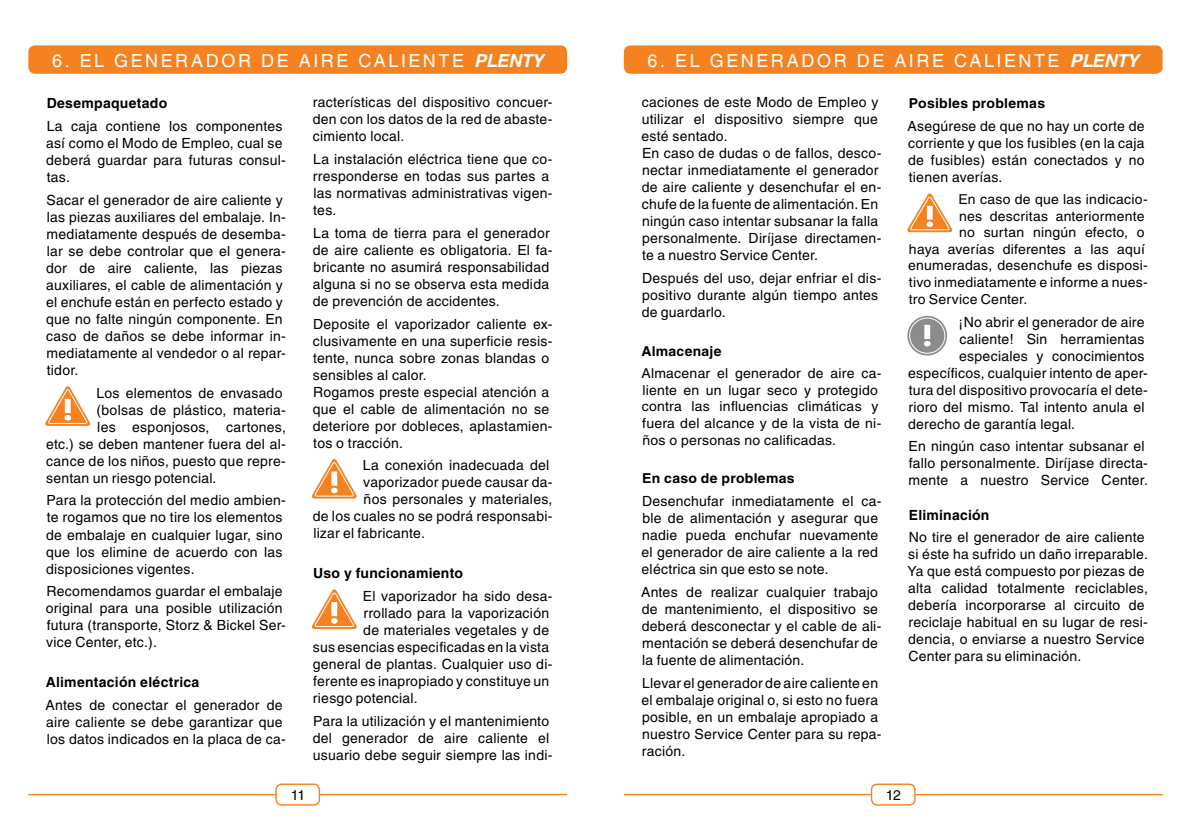
<style>
.page{position:relative;width:1191px;height:840px;background:#fff}
.page>*{position:absolute;margin:0;border:0;box-sizing:border-box;transform-origin:0 0}
.t1{font:18px "Helvetica";letter-spacing:.145em;color:#fff}
.t2{font:14px/17px "Helvetica";letter-spacing:.015em;color:#000}
.t3{font:700 14px "Helvetica";letter-spacing:.015em;color:#000}
.t4{font:13.6px/16.6px "Helvetica";letter-spacing:.02em;color:#000}
.t5{font:700 13.6px "Helvetica";letter-spacing:.02em;color:#000}
.s1{font-weight:700;font-style:italic}
</style>
<div class="page">
<div style="left:275px;top:783px;width:45px;height:22px;border:1px solid #f58220;border-radius:6px"></div>
<hr style="left:28px;top:793px;width:247px;height:1px;background:#f58220">
<hr style="left:320px;top:793px;width:247px;height:1px;background:#f58220">
<div style="left:871px;top:783px;width:44px;height:22px;border:1px solid #f58220;border-radius:6px"></div>
<hr style="left:624px;top:793px;width:247px;height:1px;background:#f58220">
<hr style="left:915px;top:793px;width:247px;height:1px;background:#f58220">
<div style="left:28px;top:45px;width:539px;height:29px;background:#f58220;border-radius:7px"></div>
<div style="left:625px;top:46px;width:536px;height:27px;background:#f58220;border-radius:6px"></div>
<div style="left:624px;top:45px;width:538px;height:29px;border:2px solid #f58220;border-radius:6px"></div>
<svg style="left:45px;top:386px;width:45px;height:40px"></svg>
<svg style="left:312px;top:458px;width:45px;height:41px"></svg>
<svg style="left:312px;top:589px;width:45px;height:41px"></svg>
<svg style="left:907px;top:193px;width:45px;height:40px"></svg>
<svg style="left:907px;top:315px;width:40px;height:40px"></svg>
<svg style="left:924px;top:324px;width:6px;height:22px"></svg>
<div style="left:909px;top:317px;width:36px;height:36px;border:1px solid #fff;border-radius:50%"></div>
<p class="t1" style="left:52px;top:50px;width:493px">6. EL GENERADOR DE AIRE CALIENTE <span class="s1">PLENTY</span></p>
<p class="t3" style="left:47px;top:95px;width:122px">Desempaquetado</p>
<p class="t2" style="left:46px;top:118px;width:241px">La caja contiene los componentes así como el Modo de Empleo, cual se deberá guardar para futuras consul&shy;tas.</p>
<p class="t2" style="left:46px;top:191px;width:241px">Sacar el generador de aire caliente y las piezas auxiliares del embalaje. In&shy;mediatamente después de desemba&shy;lar se debe controlar que el genera&shy;dor de aire caliente, las piezas auxiliares, el cable de alimentación y el enchufe están en perfecto estado y que no falte ningún componente. En caso de daños se debe informar in&shy;mediatamente al vendedor o al repar&shy;tidor.</p>
<p class="t2" style="left:96px;top:384px;width:188px">Los elementos de envasado</p>
<p class="t2" style="left:96px;top:401px;width:191px">(bolsas de plástico, materia-</p>
<p class="t2" style="left:97px;top:418px;width:190px">les esponjosos, cartones,</p>
<p class="t2" style="left:46px;top:435px;width:241px">etc.) se deben mantener fuera del al-</p>
<p class="t2" style="left:46px;top:452px;width:241px">cance de los niños, puesto que repre-</p>
<p class="t2" style="left:46px;top:469px;width:172px">sentan un riesgo potencial.</p>
<p class="t2" style="left:46px;top:491px;width:241px">Para la protección del medio ambien&shy;te rogamos que no tire los elementos de embalaje en cualquier lugar, sino que los elimine de acuerdo con las disposiciones vigentes.</p>
<p class="t2" style="left:46px;top:582px;width:241px">Recomendamos guardar el embalaje original para una posible utilización futura (transporte, Storz &amp; Bickel Ser&shy;vice Center, etc.).</p>
<p class="t3" style="left:46px;top:673px;width:155px">Alimentación eléctrica</p>
<p class="t2" style="left:46px;top:695px;width:242px">Antes de conectar el generador de aire caliente se debe garantizar que los datos indicados en la placa de ca-</p>
<p class="t2" style="left:313px;top:94px;width:241px;text-align:justify">racterísticas del dispositivo concuer&shy;den con los datos de la red de abaste&shy;cimiento local.</p>
<p class="t2" style="left:313px;top:150px;width:241px">La instalación eléctrica tiene que co&shy;rresponderse en todas sus partes a las normativas administrativas vigen&shy;tes.</p>
<p class="t2" style="left:313px;top:224px;width:241px">La toma de tierra para el generador de aire caliente es obligatoria. El fa&shy;bricante no asumirá responsabilidad alguna si no se observa esta medida de prevención de accidentes.</p>
<p class="t2" style="left:313px;top:315px;width:241px">Deposite el vaporizador caliente ex&shy;clusivamente en una superficie resis&shy;tente, nunca sobre zonas blandas o sensibles al calor.<br>Rogamos preste especial atención a que el cable de alimentación no se deteriore por dobleces, aplastamien&shy;tos o tracción.</p>
<p class="t2" style="left:363px;top:456px;width:188px">La conexión inadecuada del</p>
<p class="t2" style="left:363px;top:473px;width:191px">vaporizador puede causar da-</p>
<p class="t2" style="left:364px;top:490px;width:190px">ños personales y materiales,</p>
<p class="t2" style="left:313px;top:507px;width:241px">de los cuales no se podrá responsabi-</p>
<p class="t2" style="left:313px;top:524px;width:113px">lizar el fabricante.</p>
<p class="t3" style="left:313px;top:564px;width:151px">Uso y funcionamiento</p>
<p class="t2" style="left:363px;top:587px;width:191px">El vaporizador ha sido desa-</p>
<p class="t2" style="left:363px;top:604px;width:187px">rrollado para la vaporización</p>
<p class="t2" style="left:363px;top:621px;width:187px">de materiales vegetales y de</p>
<p class="t2" style="left:313px;top:638px;width:238px">sus esencias especificadas en la vista</p>
<p class="t2" style="left:313px;top:655px;width:241px">general de plantas. Cualquier uso di-</p>
<p class="t2" style="left:313px;top:672px;width:237px">ferente es inapropiado y constituye un</p>
<p class="t2" style="left:313px;top:689px;width:106px">riesgo potencial.</p>
<p class="t2" style="left:313px;top:711px;width:241px">Para la utilización y el mantenimiento del generador de aire caliente el usuario debe seguir siempre las indi-</p>
<p class="t1" style="left:647px;top:50px;width:493px">6. EL GENERADOR DE AIRE CALIENTE <span class="s1">PLENTY</span></p>
<p class="t2" style="left:641px;top:94px;width:241px">caciones de este Modo de Empleo y utilizar el dispositivo siempre que esté sentado.<br>En caso de dudas o de fallos, desco&shy;nectar inmediatamente el generador de aire caliente y desenchufar el en&shy;chufe de la fuente de alimentación. En ningún caso intentar subsanar la falla personalmente. Diríjase directamen&shy;te a nuestro Service Center.</p>
<p class="t2" style="left:641px;top:269px;width:241px">Después del uso, dejar enfriar el dis&shy;positivo durante algún tiempo antes de guardarlo.</p>
<p class="t5" style="left:641px;top:343px;width:82px">Almacenaje</p>
<p class="t4" style="left:641px;top:365px;width:241px">Almacenar el generador de aire ca&shy;liente en un lugar seco y protegido contra las influencias climáticas y fuera del alcance y de la vista de ni&shy;ños o personas no calificadas.</p>
<p class="t5" style="left:642px;top:470px;width:154px">En caso de problemas</p>
<p class="t2" style="left:641px;top:492px;width:241px">Desenchufar inmediatamente el ca&shy;ble de alimentación y asegurar que nadie pueda enchufar nuevamente el generador de aire caliente a la red eléctrica sin que esto se note.</p>
<p class="t2" style="left:641px;top:583px;width:242px">Antes de realizar cualquier trabajo de mantenimiento, el dispositivo se deberá desconectar y el cable de ali&shy;mentación se deberá desenchufar de la fuente de alimentación.</p>
<p class="t2" style="left:641px;top:673px;width:241px">Llevar el generador de aire caliente en el embalaje original o, si esto no fuera posible, en un embalaje apropiado a nuestro Service Center para su repa&shy;ración.</p>
<p class="t5" style="left:908px;top:95px;width:138px">Posibles problemas</p>
<p class="t2" style="left:907px;top:117px;width:238px;text-align:justify">Asegúrese de que no hay un corte de corriente y que los fusibles (en la caja de fusibles) están conectados y no tienen averías.</p>
<p class="t4" style="left:958px;top:191px;width:191px">En caso de que las indicacio-</p>
<p class="t4" style="left:959px;top:207px;width:187px">nes descritas anteriormente</p>
<p class="t4" style="left:959px;top:224px;width:187px">no surtan ningún efecto, o</p>
<p class="t4" style="left:909px;top:240px;width:237px">haya averías diferentes a las aquí</p>
<p class="t4" style="left:908px;top:257px;width:241px">enumeradas, desenchufe es disposi-</p>
<p class="t4" style="left:909px;top:274px;width:241px">tivo inmediatamente e informe a nues-</p>
<p class="t4" style="left:909px;top:291px;width:120px">tro Service Center.</p>
<p class="t2" style="left:958px;top:313px;width:188px">¡No abrir el generador de aire</p>
<p class="t2" style="left:959px;top:330px;width:187px">caliente! Sin herramientas</p>
<p class="t2" style="left:959px;top:347px;width:187px">especiales y conocimientos</p>
<p class="t2" style="left:908px;top:364px;width:241px">específicos, cualquier intento de aper-</p>
<p class="t2" style="left:908px;top:381px;width:241px">tura del dispositivo provocaría el dete-</p>
<p class="t2" style="left:908px;top:398px;width:238px">rioro del mismo. Tal intento anula el</p>
<p class="t2" style="left:908px;top:415px;width:168px">derecho de garantía legal.</p>
<p class="t2" style="left:908px;top:437px;width:241px">En ningún caso intentar subsanar el fallo personalmente. Diríjase directa&shy;mente a nuestro Service Center.</p>
<p class="t3" style="left:908px;top:505px;width:82px">Eliminación</p>
<p class="t2" style="left:907px;top:528px;width:242px">No tire el generador de aire caliente si éste ha sufrido un daño irreparable.<br>Ya que está compuesto por piezas de alta calidad totalmente reciclables, debería incorporarse al circuito de reciclaje habitual en su lugar de resi&shy;dencia, o enviarse a nuestro Service Center para su eliminación.</p>
<p class="t2" style="left:291px;top:786px;width:16px">11</p>
<p class="t2" style="left:886px;top:786px;width:17px">12</p>
</div>
